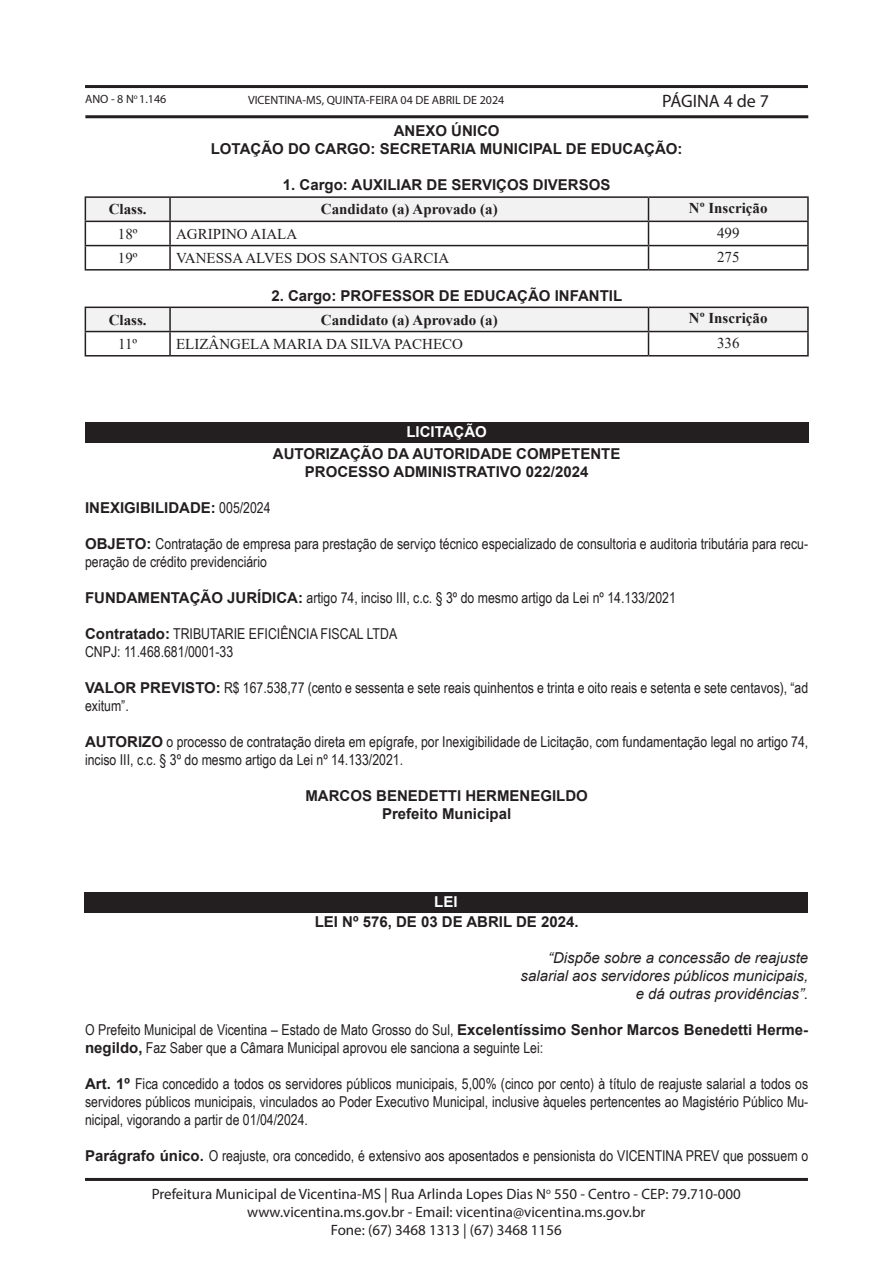
<style>
.page{position:relative;width:893px;height:1263px;background:#fff}
.page>*{position:absolute;margin:0;border:0;box-sizing:border-box;transform-origin:0 0}
.t1{font:18px "Myriad Pro";color:#231f20}
.t2{font:15px/18px "Arial Narrow";color:#231f20}
.t3{font:700 15px "Arial";color:#231f20}
.t4{font:15px/18px "Myriad Pro";color:#231f20;text-align:center}
.t5{font:italic 15px "Arial";color:#231f20}
.No_Spacing{font:15px "Times New Roman";color:#231f20}
.No_Spacing-2{font:700 15px "Times New Roman";color:#231f20}
.t6{font:700 15px "Arial";color:#fff}
.t7{font:12px "Myriad Pro";color:#231f20}
.s1{font-family:"Arial Narrow";font-weight:400}
.s2{font-family:"Arial";font-weight:700}
</style>
<div class="page">
<hr style="left:85px;top:85px;width:723px;height:3px;background:#231f20">
<hr style="left:85px;top:115px;width:723px;height:3px;background:#231f20">
<hr style="left:85px;top:1178px;width:723px;height:3px;background:#231f20">
<hr style="left:85px;top:196px;width:85px;height:2px;background:#231f20">
<hr style="left:170px;top:196px;width:478px;height:2px;background:#231f20">
<hr style="left:648px;top:196px;width:161px;height:2px;background:#231f20">
<hr style="left:807px;top:198px;width:2px;height:23px;background:#231f20">
<hr style="left:648px;top:221px;width:161px;height:1px;background:#231f20">
<hr style="left:807px;top:222px;width:2px;height:23px;background:#231f20">
<hr style="left:648px;top:245px;width:161px;height:1px;background:#231f20">
<svg style="left:85px;top:197px;width:723px;height:72px"></svg>
<hr style="left:807px;top:246px;width:2px;height:23px;background:#231f20">
<hr style="left:85px;top:269px;width:85px;height:2px;background:#231f20">
<hr style="left:170px;top:269px;width:478px;height:2px;background:#231f20">
<hr style="left:648px;top:269px;width:161px;height:2px;background:#231f20">
<hr style="left:648px;top:307px;width:161px;height:1px;background:#231f20">
<hr style="left:807px;top:308px;width:2px;height:23px;background:#231f20">
<hr style="left:648px;top:331px;width:161px;height:1px;background:#231f20">
<svg style="left:85px;top:307px;width:723px;height:48px"></svg>
<hr style="left:807px;top:332px;width:2px;height:23px;background:#231f20">
<hr style="left:85px;top:355px;width:85px;height:1px;background:#231f20">
<hr style="left:170px;top:355px;width:478px;height:1px;background:#231f20">
<hr style="left:648px;top:355px;width:161px;height:1px;background:#231f20">
<div style="left:85px;top:422px;width:723px;height:20px;background:#231f20"></div>
<div style="left:84px;top:892px;width:724px;height:20px;background:#231f20"></div>
<p class="t7" style="left:85px;top:91px;width:83px">ANO - 8 N<sup>o</sup> 1.146</p>
<p class="t7" style="left:248px;top:93px;width:258px">VICENTINA-MS, QUINTA-FEIRA 04 DE ABRIL DE 2024</p>
<p class="t1" style="left:662px;top:90px;width:108px">PÁGINA 4 de 7</p>
<p class="t3" style="left:394px;top:121px;width:107px">ANEXO ÚNICO</p>
<p class="t3" style="left:211px;top:139px;width:473px">LOTAÇÃO DO CARGO: SECRETARIA MUNICIPAL DE EDUCAÇÃO:</p>
<p class="t3" style="left:283px;top:175px;width:329px">1. Cargo: AUXILIAR DE SERVIÇOS DIVERSOS</p>
<p class="No_Spacing-2" style="left:109px;top:198px;width:39px">Class.</p>
<p class="No_Spacing-2" style="left:321px;top:198px;width:178px">Candidato (a) Aprovado (a)</p>
<p class="No_Spacing-2" style="left:689px;top:197px;width:80px">Nº Inscrição</p>
<p class="No_Spacing" style="left:118px;top:223px;width:21px">18º</p>
<p class="No_Spacing" style="left:176px;top:223px;width:123px">AGRIPINO AIALA</p>
<p class="No_Spacing" style="left:717px;top:222px;width:24px">499</p>
<p class="No_Spacing" style="left:118px;top:247px;width:21px">19º</p>
<p class="No_Spacing" style="left:176px;top:247px;width:275px">VANESSA ALVES DOS SANTOS GARCIA</p>
<p class="No_Spacing" style="left:717px;top:246px;width:24px">275</p>
<p class="t3" style="left:271px;top:285px;width:352px">2. Cargo: PROFESSOR DE EDUCAÇÃO INFANTIL</p>
<p class="No_Spacing-2" style="left:109px;top:309px;width:39px">Class.</p>
<p class="No_Spacing-2" style="left:321px;top:309px;width:178px">Candidato (a) Aprovado (a)</p>
<p class="No_Spacing-2" style="left:689px;top:308px;width:80px">Nº Inscrição</p>
<p class="No_Spacing" style="left:118px;top:333px;width:21px">11º</p>
<p class="No_Spacing" style="left:176px;top:333px;width:288px">ELIZÂNGELA MARIA DA SILVA PACHECO</p>
<p class="No_Spacing" style="left:717px;top:332px;width:24px">336</p>
<p class="t6" style="left:406px;top:421px;width:82px">LICITAÇÃO</p>
<p class="t3" style="left:273px;top:443px;width:349px">AUTORIZAÇÃO DA AUTORIDADE COMPETENTE</p>
<p class="t3" style="left:305px;top:461px;width:285px">PROCESSO ADMINISTRATIVO 022/2024</p>
<p class="t3" style="left:85px;top:497px;width:187px">INEXIGIBILIDADE: <span class="s1">005/2024</span></p>
<p class="t2" style="left:85px;top:534px;width:725px"><span class="s2">OBJETO:</span> Contratação de empresa para prestação de serviço técnico especializado de consultoria e auditoria tributária para recu&shy;peração de crédito previdenciário</p>
<p class="t2" style="left:85px;top:588px;width:592px"><span class="s2">FUNDAMENTAÇÃO JURÍDICA:</span> artigo 74, inciso III, c.c. § 3º do mesmo artigo da Lei nº 14.133/2021</p>
<p class="t2" style="left:85px;top:624px;width:314px"><span class="s2">Contratado:</span> TRIBUTARIE EFICIÊNCIA FISCAL LTDA</p>
<p class="t2" style="left:85px;top:642px;width:150px">CNPJ: 11.468.681/0001-33</p>
<p class="t2" style="left:85px;top:678px;width:725px"><span class="s2">VALOR PREVISTO:</span> R$ 167.538,77 (cento e sessenta e sete reais quinhentos e trinta e oito reais e setenta e sete centavos), “ad exitum”.</p>
<p class="t2" style="left:85px;top:732px;width:725px"><span class="s2">AUTORIZO</span> o processo de contratação direta em epígrafe, por Inexigibilidade de Licitação, com fundamentação legal no artigo 74, inciso III, c.c. § 3º do mesmo artigo da Lei nº 14.133/2021.</p>
<p class="t3" style="left:305px;top:785px;width:284px">MARCOS BENEDETTI HERMENEGILDO</p>
<p class="t3" style="left:382px;top:803px;width:131px">Prefeito Municipal</p>
<p class="t6" style="left:434px;top:891px;width:25px">LEI</p>
<p class="t3" style="left:315px;top:911px;width:265px">LEI Nº 576, DE 03 DE ABRIL DE 2024.</p>
<p class="t5" style="left:548px;top:948px;width:262px">“Dispõe sobre a concessão de reajuste</p>
<p class="t5" style="left:521px;top:966px;width:289px">salarial aos servidores públicos municipais,</p>
<p class="t5" style="left:636px;top:984px;width:174px">e dá outras providências”.</p>
<p class="t2" style="left:85px;top:1020px;width:725px">O Prefeito Municipal de Vicentina – Estado de Mato Grosso do Sul, <span class="s2">Excelentíssimo Senhor Marcos Benedetti Herme&shy;negildo,</span> Faz Saber que a Câmara Municipal aprovou ele sanciona a seguinte Lei:</p>
<p class="t2" style="left:85px;top:1074px;width:725px;text-align:justify"><span class="s2">Art. 1º</span> Fica concedido a todos os servidores públicos municipais, 5,00% (cinco por cento) à título de reajuste salarial a todos os servidores públicos municipais, vinculados ao Poder Executivo Municipal, inclusive àqueles pertencentes ao Magistério Público Mu&shy;nicipal, vigorando a partir de 01/04/2024.</p>
<p class="t2" style="left:85px;top:1146px;width:725px"><span class="s2">Parágrafo único.</span> O reajuste, ora concedido, é extensivo aos aposentados e pensionista do VICENTINA PREV que possuem o</p>
<p class="t4" style="left:152px;top:1184px;width:591px">Prefeitura Municipal de Vicentina-MS | Rua Arlinda Lopes Dias N<sup>o</sup> 550 - Centro - CEP: 79.710-000 www.vicentina.ms.gov.br - Email: vicentina@vicentina.ms.gov.br<br>Fone: (67) 3468 1313 | (67) 3468 1156</p>
</div>
